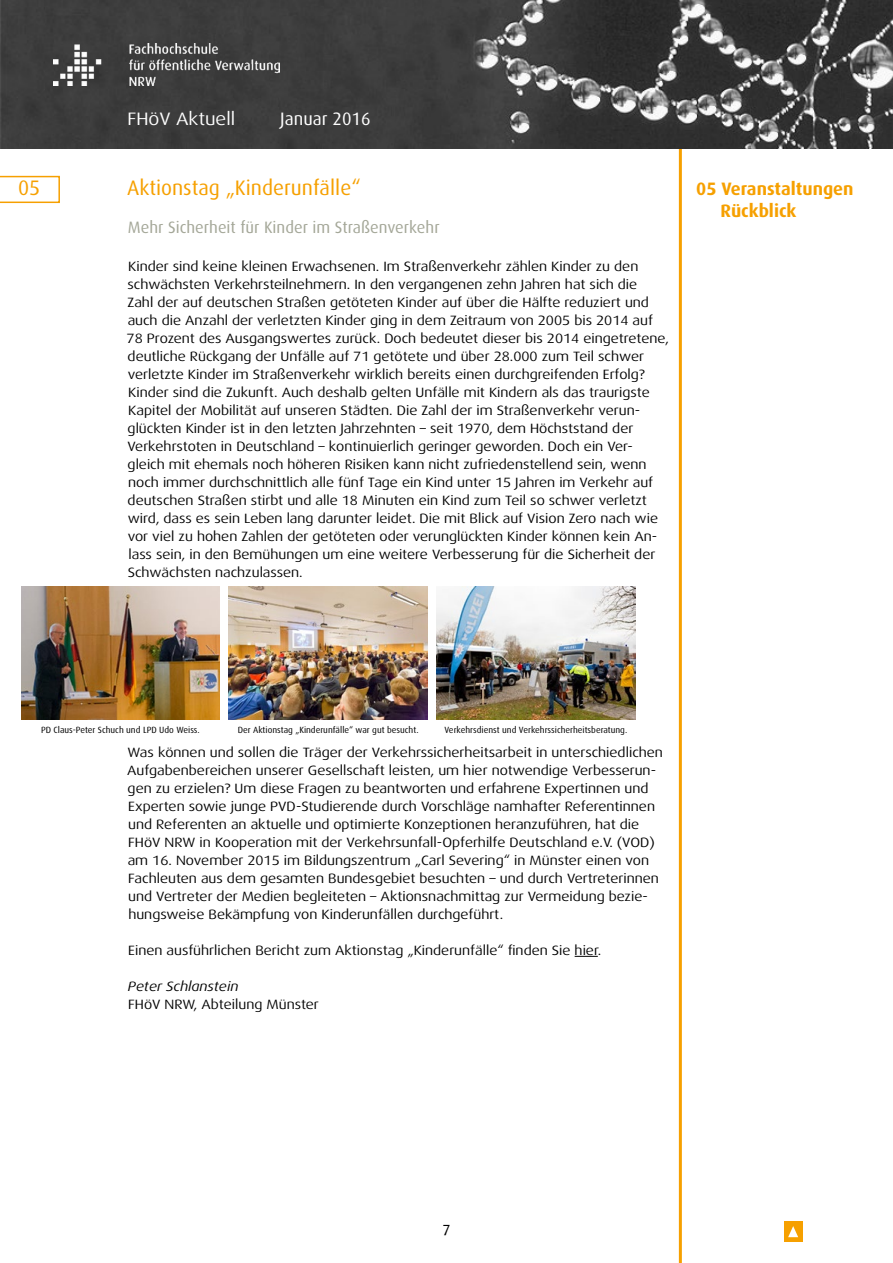
<style>
.page{position:relative;width:893px;height:1263px;background:#fff}
.page>*{position:absolute;margin:0;border:0;box-sizing:border-box;transform-origin:0 0}
.t1{font:21px "Dax";color:#f6a000}
.t2{font:700 18px "Dax";color:#f6a000}
.t3{font:18px "Dax Wide";color:#fff}
.t4{font:18px "Dax";color:#fff}
.t5{font:16.5px "Dax";color:#a4a798}
.t6{font:15px "Dax Regular Caps";color:#000}
.t7{font:13.5px/18px "Dax Wide";color:#000}
.t8{font:italic 13.5px "Dax Wide";color:#000}
.t9{font:9px "Dax";color:#000}
</style>
<div class="page">
<hr style="left:679px;top:148px;width:3px;height:1115px;background:#f6a000">
<img style="left:0;top:0;width:893px;height:148px">
<img style="left:54px;top:43px;width:226px;height:43px">
<div style="left:784px;top:1221px;width:18px;height:21px;background:#f6a000"></div>
<svg style="left:788px;top:1226px;width:10px;height:11px"></svg>
<svg style="left:575px;top:956px;width:23px;height:1px"></svg>
<img style="left:229px;top:587px;width:198px;height:132px">
<img style="left:21px;top:587px;width:199px;height:132px">
<img style="left:437px;top:587px;width:198px;height:132px">
<svg style="left:0;top:176px;width:60px;height:27px"></svg>
<p class="t1" style="left:18px;top:176px;width:24px">05</p>
<h2 class="t3" style="left:128px;top:109px;width:109px">FHöV Aktuell</h2>
<h2 class="t4" style="left:280px;top:109px;width:92px">Januar 2016</h2>
<p class="t1" style="left:127px;top:176px;width:235px">Aktionstag „Kinderunfälle“</p>
<p class="t5" style="left:128px;top:218px;width:313px">Mehr Sicherheit für Kinder im Straßenverkehr</p>
<p class="t7" style="left:127px;top:257px;width:544px">Kinder sind keine kleinen Erwachsenen. Im Straßenverkehr zählen Kinder zu den schwächsten Verkehrsteilnehmern. In den vergangenen zehn Jahren hat sich die<br>Zahl der auf deutschen Straßen getöteten Kinder auf über die Hälfte reduziert und auch die Anzahl der verletzten Kinder ging in dem Zeitraum von 2005 bis 2014 auf 78 Prozent des Ausgangswertes zurück. Doch bedeutet dieser bis 2014 eingetretene, deutliche Rückgang der Unfälle auf 71 getötete und über 28.000 zum Teil schwer verletzte Kinder im Straßenverkehr wirklich bereits einen durchgreifenden Erfolg?</p>
<p class="t7" style="left:128px;top:383px;width:532px">Kinder sind die Zukunft. Auch deshalb gelten Unfälle mit Kindern als das traurigste Kapitel der Mobilität auf unseren Städten. Die Zahl der im Straßenverkehr verun&shy;glückten Kinder ist in den letzten Jahrzehnten – seit 1970, dem Höchststand der Verkehrstoten in Deutschland – kontinuierlich geringer geworden. Doch ein Ver&shy;gleich mit ehemals noch höheren Risiken kann nicht zufriedenstellend sein, wenn noch immer durchschnittlich alle fünf Tage ein Kind unter 15 Jahren im Verkehr auf deutschen Straßen stirbt und alle 18 Minuten ein Kind zum Teil so schwer verletzt wird, dass es sein Leben lang darunter leidet. Die mit Blick auf Vision Zero nach wie vor viel zu hohen Zahlen der getöteten oder verunglückten Kinder können kein An&shy;lass sein, in den Bemühungen um eine weitere Verbesserung für die Sicherheit der Schwächsten nachzulassen.</p>
<p class="t2" style="left:696px;top:179px;width:159px">05 Veranstaltungen</p>
<p class="t2" style="left:720px;top:200px;width:78px">Rückblick</p>
<p class="t9" style="left:41px;top:725px;width:160px">PD Claus-Peter Schuch und LPD Udo Weiss.</p>
<p class="t9" style="left:238px;top:725px;width:183px">Der Aktionstag „Kinderunfälle“ war gut besucht.</p>
<p class="t9" style="left:445px;top:725px;width:184px">Verkehrsdienst und Verkehrssicherheitsberatung.</p>
<p class="t7" style="left:127px;top:743px;width:537px">Was können und sollen die Träger der Verkehrssicherheitsarbeit in unterschiedlichen Aufgabenbereichen unserer Gesellschaft leisten, um hier notwendige Verbesserun&shy;gen zu erzielen? Um diese Fragen zu beantworten und erfahrene Expertinnen und Experten sowie junge PVD-Studierende durch Vorschläge namhafter Referentinnen und Referenten an aktuelle und optimierte Konzeptionen heranzuführen, hat die FHöV NRW in Kooperation mit der Verkehrsunfall-Opferhilfe Deutschland e.V. (VOD) am 16. November 2015 im Bildungszentrum „Carl Severing“ in Münster einen von Fachleuten aus dem gesamten Bundesgebiet besuchten – und durch Vertreterinnen und Vertreter der Medien begleiteten – Aktionsnachmittag zur Vermeidung bezie&shy;hungsweise Bekämpfung von Kinderunfällen durchgeführt.</p>
<p class="t7" style="left:128px;top:941px;width:474px">Einen ausführlichen Bericht zum Aktionstag „Kinderunfälle“ finden Sie hier.</p>
<p class="t8" style="left:128px;top:978px;width:112px">Peter Schlanstein</p>
<p class="t7" style="left:128px;top:995px;width:192px">FHöV NRW, Abteilung Münster</p>
<p class="t6" style="left:443px;top:1219px;width:9px">7</p>
</div>
